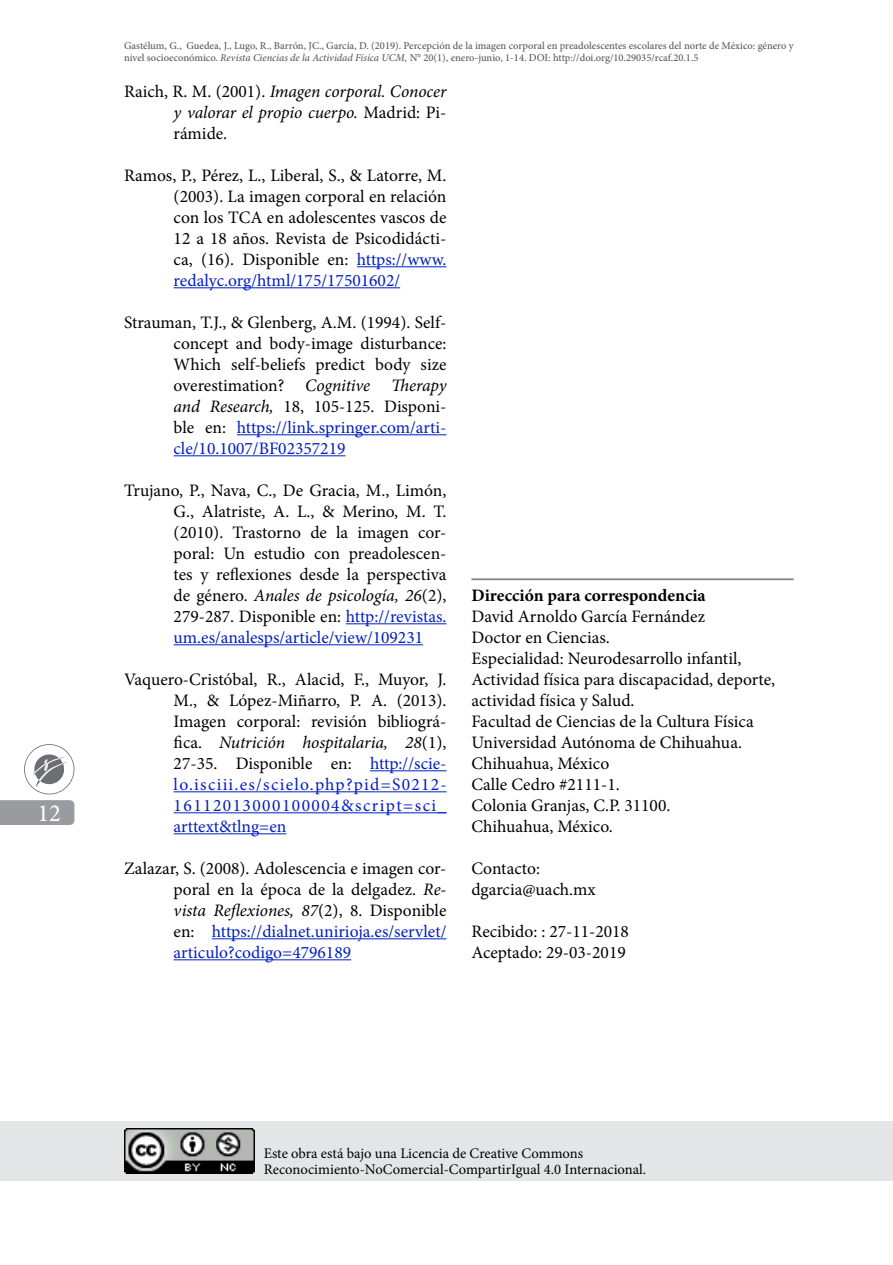
<style>
.page{position:relative;width:893px;height:1265px;background:#fff}
.page>*{position:absolute;margin:0;border:0;box-sizing:border-box;transform-origin:0 0}
.t1{font:24.5px "Minion Pro";color:#fff}
.t2{font:17.5px/21px "Minion Pro";color:#000;text-align:justify}
.t3{font:italic 17.5px/21px "Minion Pro";letter-spacing:-.005em;color:#000;text-align:justify}
.t4{font:700 17.5px "Minion Pro";color:#000}
.t5{font:14.53px/16.3px "Minion Pro";color:#000}
.t6{font:500 10.5px/12.2px "Minion Pro";color:#58595b}
.s1{font-style:italic}
.s2{font-style:normal}
.s3{color:#001ec3}
</style>
<div class="page">
<svg style="left:24px;top:744px;width:50px;height:50px"></svg>
<div style="left:0;top:800px;width:74px;height:25px;background:#999b9e"></div>
<hr style="left:357px;top:266px;width:89px;height:1px;background:#001ec3">
<hr style="left:174px;top:287px;width:226px;height:1px;background:#001ec3">
<hr style="left:237px;top:434px;width:209px;height:1px;background:#001ec3">
<hr style="left:174px;top:455px;width:171px;height:1px;background:#001ec3">
<hr style="left:346px;top:623px;width:100px;height:1px;background:#001ec3">
<hr style="left:174px;top:644px;width:249px;height:1px;background:#001ec3">
<hr style="left:370px;top:770px;width:76px;height:1px;background:#001ec3">
<hr style="left:174px;top:791px;width:272px;height:1px;background:#001ec3">
<hr style="left:174px;top:812px;width:272px;height:1px;background:#001ec3">
<hr style="left:174px;top:833px;width:112px;height:1px;background:#001ec3">
<hr style="left:212px;top:938px;width:234px;height:1px;background:#001ec3">
<hr style="left:174px;top:959px;width:177px;height:1px;background:#001ec3">
<hr style="left:471px;top:578px;width:323px;height:2px;background:#808285">
<div style="left:0;top:1122px;width:893px;height:59px;background:#e4e5e6"></div>
<img style="left:124px;top:1128px;width:130px;height:46px">
<h1 class="t1" style="left:37px;top:797px;width:25px">12</h1>
<p class="t6" style="left:124px;top:39px;width:671px">Gastélum, G., Guedea, J., Lugo, R., Barrón, JC., García, D. (2019). Percepción de la imagen corporal en preadolescentes escolares del norte de México: género y nivel socioeconómico. <span class="s1">Revista Ciencias de la Actividad Física UCM,</span> N° 20(1), enero-junio, 1-14. DOI: http://doi.org/10.29035/rcaf.20.1.5</p>
<p class="t3" style="left:174px;top:81px;width:274px;text-indent:-50px"><span class="s2">Raich, R. M. (2001).</span> Imagen corporal. Conocer y valorar el propio cuerpo. <span class="s2">Madrid: Pi&shy;rámide.</span></p>
<p class="t2" style="left:174px;top:165px;width:274px;text-indent:-50px">Ramos, P., Pérez, L., Liberal, S., &amp; Latorre, M. (2003). La imagen corporal en relación con los TCA en adolescentes vascos de 12 a 18 años. Revista de Psicodidácti&shy;ca, (16). Disponible en: <span class="s3">https://www. redalyc.org/html/175/17501602/</span></p>
<p class="t2" style="left:174px;top:312px;width:274px;text-indent:-50px">Strauman, T.J., &amp; Glenberg, A.M. (1994). Self&shy;concept and body-image disturbance:<br>Which self-beliefs predict body size overestimation? <span class="s1">Cognitive Therapy and Research,</span> 18, 105-125. Disponi&shy;ble en: <span class="s3">https://link.springer.com/arti&shy;cle/10.1007/BF02357219</span></p>
<p class="t2" style="left:174px;top:480px;width:274px;text-indent:-50px">Trujano, P., Nava, C., De Gracia, M., Limón, G., Alatriste, A. L., &amp; Merino, M. T. (2010). Trastorno de la imagen cor&shy;poral: Un estudio con preadolescen&shy;tes y reflexiones desde la perspectiva de género. <span class="s1">Anales de psicología, 26</span>(2), 279-287. Disponible en: <span class="s3">http://revistas. um.es/analesps/article/view/109231</span></p>
<p class="t2" style="left:174px;top:669px;width:274px;text-indent:-50px">Vaquero-Cristóbal, R., Alacid, F., Muyor, J.<br>M., &amp; López-Miñarro, P. A. (2013).<br>Imagen corporal: revisión bibliográ&shy;fica. <span class="s1">Nutrición hospitalaria, 28</span>(1), 27-35. Disponible en: <span class="s3">http://scie&shy;lo.isciii.es/scielo.php?pid=S0212- 16112013000100004&amp;script=sci_ arttext&amp;tlng=en</span></p>
<p class="t2" style="left:174px;top:858px;width:274px;text-indent:-50px">Zalazar, S. (2008). Adolescencia e imagen cor&shy;poral en la época de la delgadez. <span class="s1">Re&shy;vista Reflexiones, 87</span>(2), 8. Disponible en: <span class="s3">https://dialnet.unirioja.es/servlet/ articulo?codigo=4796189</span></p>
<p class="t4" style="left:471px;top:583px;width:236px">Dirección para correspondencia</p>
<p class="t2" style="left:471px;top:606px;width:305px;text-align:left">David Arnoldo García Fernández<br>Doctor en Ciencias.<br>Especialidad: Neurodesarrollo infantil,<br>Actividad física para discapacidad, deporte, actividad física y Salud.<br>Facultad de Ciencias de la Cultura Física<br>Universidad Autónoma de Chihuahua.<br>Chihuahua, México<br>Calle Cedro #2111-1.<br>Colonia Granjas, C.P. 31100.<br>Chihuahua, México.</p>
<p class="t2" style="left:471px;top:858px;width:126px">Contacto: dgarcia@uach.mx</p>
<p class="t2" style="left:471px;top:921px;width:159px">Recibido: : 27-11-2018<br>Aceptado: 29-03-2019</p>
<p class="t5" style="left:264px;top:1145px;width:384px">Este obra está bajo una Licencia de Creative Commons<br>Reconocimiento-NoComercial-CompartirIgual 4.0 Internacional.</p>
</div>
